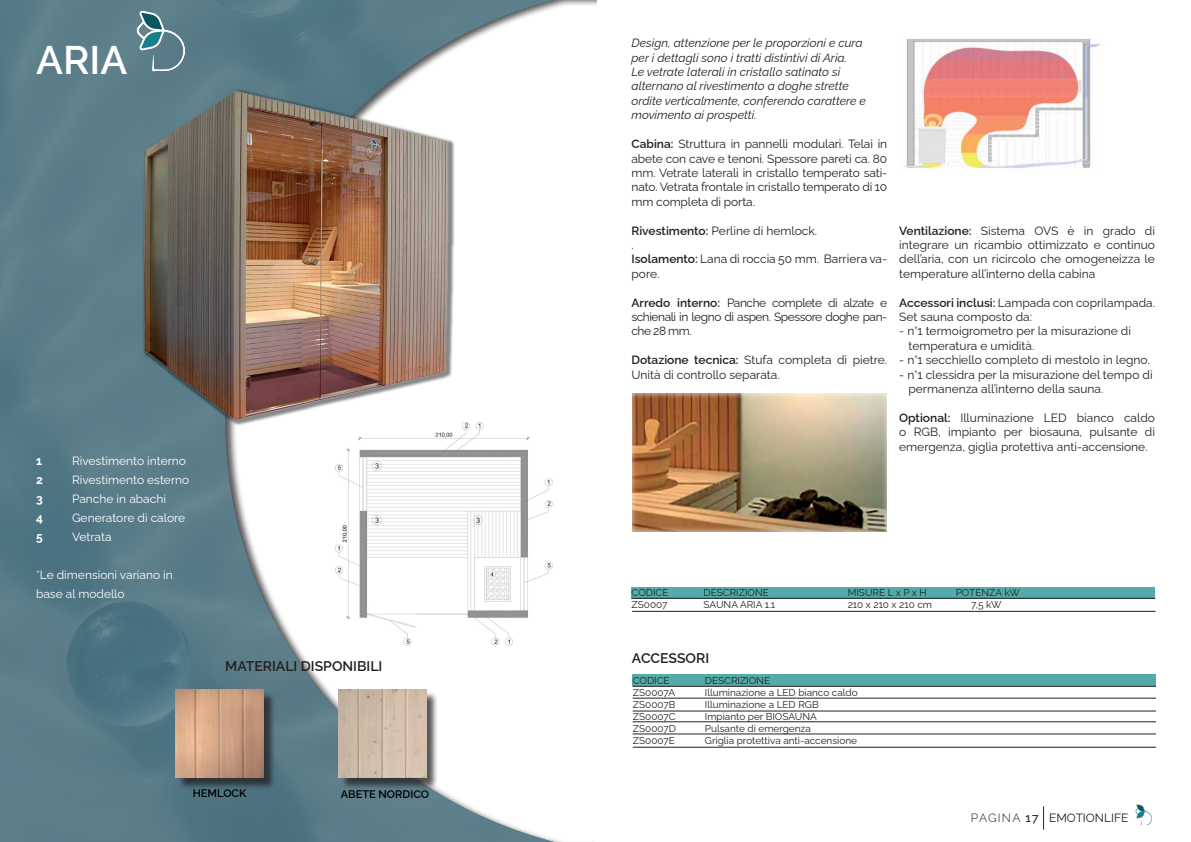
<style>
.page{position:relative;width:1191px;height:842px;background:#fff}
.page>*{position:absolute;margin:0;border:0;box-sizing:border-box;transform-origin:0 0}
.t1{font:600 40px "Raleway";color:#fff}
.t2{font:600 14px "Raleway";color:#231f20}
.t3{font:12px/14.4px "Raleway";color:#231f20;text-align:justify}
.t4{font:italic 12px/14.4px "Raleway";color:#231f20}
.t5{font:12px/19px "Raleway";color:#fff}
.t6{font:700 12px "Raleway";color:#fff}
.t7{font:600 11px "Raleway";color:#000}
.t8{font:10px "Raleway";color:#231f20}
.s1{font-weight:600}
.s2{font-weight:300}
.s3{font-weight:500}
</style>
<div class="page">
<img style="left:1135px;top:804px;width:17px;height:21px">
<img style="left:0;top:0;width:224px;height:842px">
<div style="left:224px;top:0;width:883px;height:842px;background:#231f20;opacity:.75"></div>
<div style="left:597px;top:0;width:594px;height:774px;background:#fff"></div>
<img style="left:136px;top:86px;width:323px;height:339px">
<div style="left:631px;top:587px;width:524px;height:12px;background:#53acaa"></div>
<hr style="left:631px;top:598px;width:524px;height:1px;background:#231f20">
<img style="left:904px;top:39px;width:196px;height:129px">
<img style="left:329px;top:420px;width:229px;height:233px">
<div style="left:632px;top:675px;width:523px;height:11px;background:#53acaa"></div>
<hr style="left:632px;top:686px;width:524px;height:1px;background:#231f20">
<hr style="left:632px;top:698px;width:524px;height:1px;background:#231f20">
<hr style="left:632px;top:711px;width:524px;height:1px;background:#231f20">
<hr style="left:632px;top:721px;width:524px;height:1px;background:#231f20">
<hr style="left:632px;top:734px;width:524px;height:1px;background:#231f20">
<hr style="left:632px;top:611px;width:523px;height:1px;background:#231f20">
<hr style="left:633px;top:747px;width:523px;height:1px;background:#231f20">
<div style="left:631px;top:392px;width:257px;height:140px;background:#fff;opacity:.75"></div>
<div style="left:340px;top:691px;width:99px;height:99px;background:#231f20;opacity:.75"></div>
<img style="left:339px;top:689px;width:87px;height:88px">
<div style="left:177px;top:691px;width:99px;height:98px;background:#231f20;opacity:.75"></div>
<img style="left:176px;top:689px;width:87px;height:88px">
<svg style="left:135px;top:10px;width:53px;height:61px;background:#678c96"></svg>
<div style="left:595px;top:754px;width:364px;height:88px;background:#fff"></div>
<p class="t1" style="left:36px;top:28px;width:93px">ARIA</p>
<p class="t4" style="left:631px;top:35px;width:236px">Design, attenzione per le proporzioni e cura per i dettagli sono i tratti distintivi di Aria.<br>Le vetrate laterali in cristallo satinato si alternano al rivestimento a doghe strette ordite verticalmente, conferendo carattere e movimento ai prospetti.</p>
<p class="t3" style="left:631px;top:135px;width:257px"><span class="s1">Cabina:</span> Struttura in pannelli modulari. Telai in abete con cave e tenoni. Spessore pareti ca. 80 mm. Vetrate laterali in cristallo temperato sati&shy;nato. Vetrata frontale in cristallo temperato di 10 mm completa di porta.</p>
<p class="t3" style="left:631px;top:222px;width:187px"><span class="s1">Rivestimento:</span> Perline di hemlock.</p>
<p class="t3" style="left:631px;top:236px;width:4px">.</p>
<p class="t3" style="left:631px;top:251px;width:257px"><span class="s1">Isolamento:</span> Lana di roccia 50 mm. Barriera va&shy;pore.</p>
<p class="t3" style="left:631px;top:294px;width:257px"><span class="s1">Arredo interno:</span> Panche complete di alzate e schienali in legno di aspen. Spessore doghe pan&shy;che 28 mm.</p>
<p class="t3" style="left:631px;top:351px;width:257px"><span class="s1">Dotazione tecnica:</span> Stufa completa di pietre.<br>Unità di controllo separata.</p>
<p class="t3" style="left:899px;top:222px;width:257px"><span class="s1">Ventilazione:</span> Sistema OVS è in grado di integrare un ricambio ottimizzato e continuo dell’aria, con un ricircolo che omogeneizza le temperature all’interno della cabina</p>
<p class="t3" style="left:899px;top:294px;width:257px"><span class="s1">Accessori inclusi:</span> Lampada con coprilampada.<br>Set sauna composto da:</p>
<p class="t3" style="left:899px;top:323px;width:233px">- n°1 termoigrometro per la misurazione di</p>
<p class="t3" style="left:908px;top:337px;width:127px">temperatura e umidità.</p>
<p class="t3" style="left:899px;top:351px;width:252px">- n°1 secchiello completo di mestolo in legno.</p>
<p class="t3" style="left:899px;top:366px;width:255px">- n°1 clessidra per la misurazione del tempo di</p>
<p class="t3" style="left:908px;top:380px;width:196px">permanenza all’interno della sauna.</p>
<p class="t3" style="left:899px;top:409px;width:257px"><span class="s1">Optional:</span> Illuminazione LED bianco caldo o RGB, impianto per biosauna, pulsante di emergenza, giglia protettiva anti-accensione.</p>
<p class="t6" style="left:36px;top:451px;width:7px">1</p>
<p class="t5" style="left:72px;top:450px;width:116px">Rivestimento interno</p>
<p class="t6" style="left:36px;top:470px;width:8px">2</p>
<p class="t5" style="left:72px;top:469px;width:119px">Rivestimento esterno</p>
<p class="t6" style="left:36px;top:489px;width:8px">3</p>
<p class="t5" style="left:72px;top:488px;width:95px">Panche in abachi</p>
<p class="t6" style="left:36px;top:508px;width:8px">4</p>
<p class="t5" style="left:72px;top:507px;width:115px">Generatore di calore</p>
<p class="t6" style="left:36px;top:527px;width:8px">5</p>
<p class="t5" style="left:72px;top:526px;width:41px">Vetrata</p>
<p class="t5" style="left:36px;top:564px;width:138px">*Le dimensioni variano in base al modello</p>
<p class="t2" style="left:225px;top:655px;width:159px">MATERIALI DISPONIBILI</p>
<p class="t7" style="left:193px;top:785px;width:55px">HEMLOCK</p>
<p class="t7" style="left:341px;top:785px;width:90px">ABETE NORDICO</p>
<p class="t8" style="left:631px;top:585px;width:38px">CODICE</p>
<p class="t8" style="left:703px;top:585px;width:67px">DESCRIZIONE</p>
<p class="t8" style="left:847px;top:585px;width:81px">MISURE L x P x H</p>
<p class="t8" style="left:955px;top:585px;width:66px">POTENZA kW</p>
<p class="t8" style="left:631px;top:597px;width:37px">ZS0007</p>
<p class="t8" style="left:703px;top:597px;width:73px">SAUNA ARIA 1.1</p>
<p class="t8" style="left:847px;top:597px;width:86px">210 x 210 x 210 cm</p>
<p class="t8" style="left:971px;top:597px;width:32px">7,5 kW</p>
<p class="t2" style="left:632px;top:647px;width:79px">ACCESSORI</p>
<p class="t8" style="left:633px;top:672px;width:38px">CODICE</p>
<p class="t8" style="left:705px;top:672px;width:67px">DESCRIZIONE</p>
<p class="t8" style="left:633px;top:684px;width:44px">ZS0007A</p>
<p class="t8" style="left:705px;top:684px;width:154px">Illuminazione a LED bianco caldo</p>
<p class="t8" style="left:633px;top:696px;width:44px">ZS0007B</p>
<p class="t8" style="left:705px;top:696px;width:115px">Illuminazione a LED RGB</p>
<p class="t8" style="left:633px;top:708px;width:44px">ZS0007C</p>
<p class="t8" style="left:705px;top:708px;width:113px">Impianto per BIOSAUNA</p>
<p class="t8" style="left:633px;top:720px;width:45px">ZS0007D</p>
<p class="t8" style="left:705px;top:720px;width:108px">Pulsante di emergenza</p>
<p class="t8" style="left:633px;top:732px;width:44px">ZS0007E</p>
<p class="t8" style="left:705px;top:732px;width:154px">Griglia protettiva anti-accensione</p>
<p class="t3" style="left:971px;top:809px;width:159px"><span class="s2">PAGINA</span> <span class="s3">17</span> EMOTIONLIFE</p>
</div>
